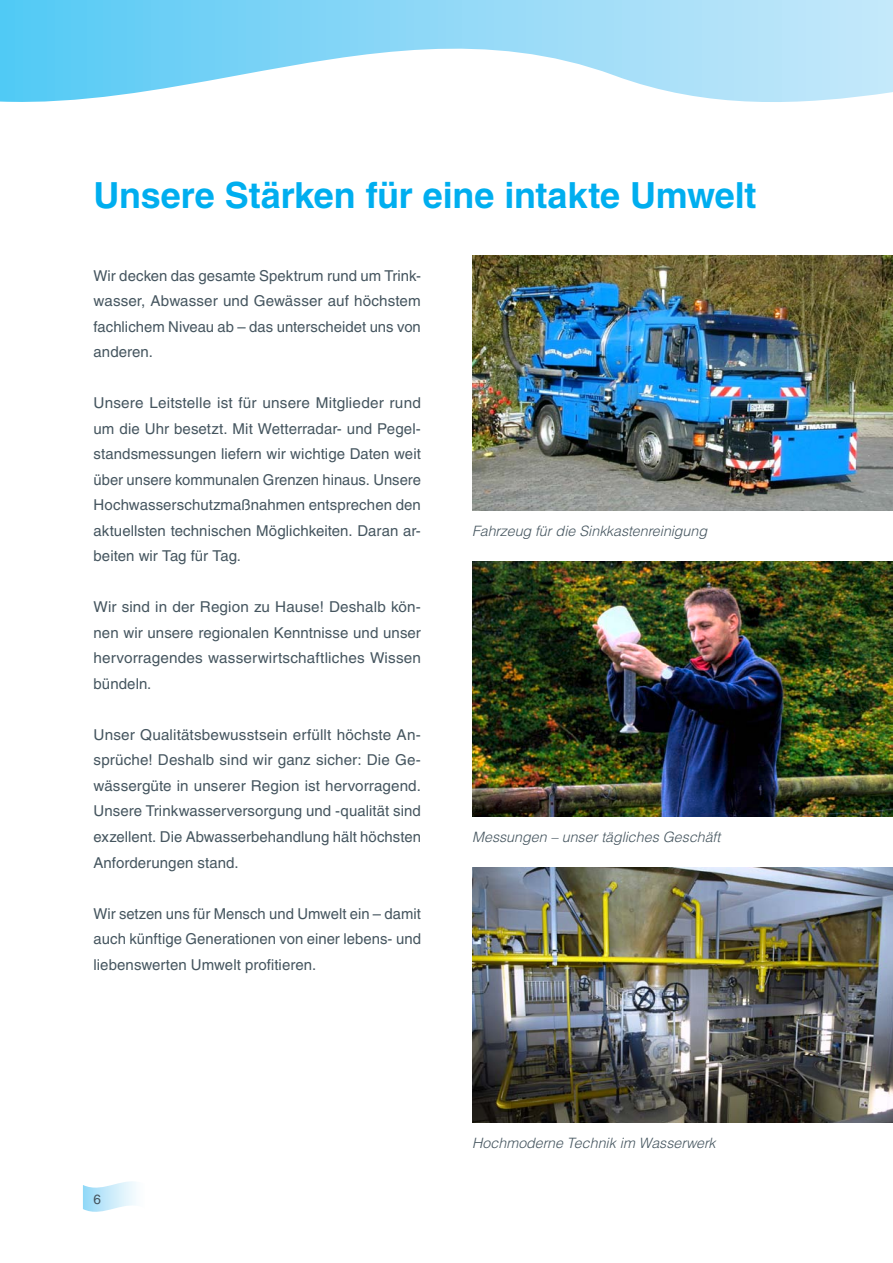
<style>
.page{position:relative;width:893px;height:1263px;background:#fff}
.page>*{position:absolute;margin:0;border:0;box-sizing:border-box;transform-origin:0 0}
.t1{font:700 36px "Helvetica LT Std";letter-spacing:-.005em;color:#00aeef}
.t2{font:15px/25.5px "Helvetica LT Std";letter-spacing:.005em;color:#45555f;text-align:justify}
.t3{font:italic 300 14.25px "Helvetica LT Std";color:#45555f}
.t4{font:13.5px "Helvetica LT Std";color:#45555f}
</style>
<div class="page">
<svg style="left:83px;top:1181px;width:53px;height:31px"></svg>
<svg style="left:0;top:0;width:893px;height:102px"></svg>
<img style="left:472px;top:255px;width:421px;height:255px">
<img style="left:472px;top:561px;width:421px;height:255px">
<img style="left:472px;top:867px;width:421px;height:256px">
<h1 class="t1" style="left:94px;top:174px;width:664px">Unsere Stärken für eine intakte Umwelt</h1>
<p class="t2" style="left:94px;top:263px;width:329px">Wir decken das gesamte Spektrum rund um Trink&shy;wasser, Abwasser und Gewässer auf höchstem fachlichem Niveau ab – das unterscheidet uns von anderen.</p>
<p class="t2" style="left:94px;top:390px;width:329px">Unsere Leitstelle ist für unsere Mitglieder rund um die Uhr besetzt. Mit Wetterradar- und Pegel&shy;standsmessungen liefern wir wichtige Daten weit über unsere kommunalen Grenzen hinaus. Unsere Hochwasserschutzmaßnahmen entsprechen den aktuellsten technischen Möglichkeiten. Daran ar&shy;beiten wir Tag für Tag.</p>
<p class="t2" style="left:94px;top:594px;width:329px">Wir sind in der Region zu Hause! Deshalb kön&shy;nen wir unsere regionalen Kenntnisse und unser hervorragendes wasserwirtschaftliches Wissen bündeln.</p>
<p class="t2" style="left:94px;top:722px;width:329px">Unser Qualitätsbewusstsein erfüllt höchste An&shy;sprüche! Deshalb sind wir ganz sicher: Die Ge&shy;wässergüte in unserer Region ist hervorragend.<br>Unsere Trinkwasserversorgung und -qualität sind exzellent. Die Abwasserbehandlung hält höchsten Anforderungen stand.</p>
<p class="t2" style="left:94px;top:900px;width:329px">Wir setzen uns für Mensch und Umwelt ein – damit auch künftige Generationen von einer lebens- und liebenswerten Umwelt profitieren.</p>
<p class="t3" style="left:472px;top:522px;width:237px">Fahrzeug für die Sinkkastenreinigung</p>
<p class="t3" style="left:472px;top:828px;width:250px">Messungen – unser tägliches Geschäft</p>
<p class="t4" style="left:94px;top:1191px;width:9px">6</p>
<p class="t3" style="left:472px;top:1134px;width:245px">Hochmoderne Technik im Wasserwerk</p>
</div>
